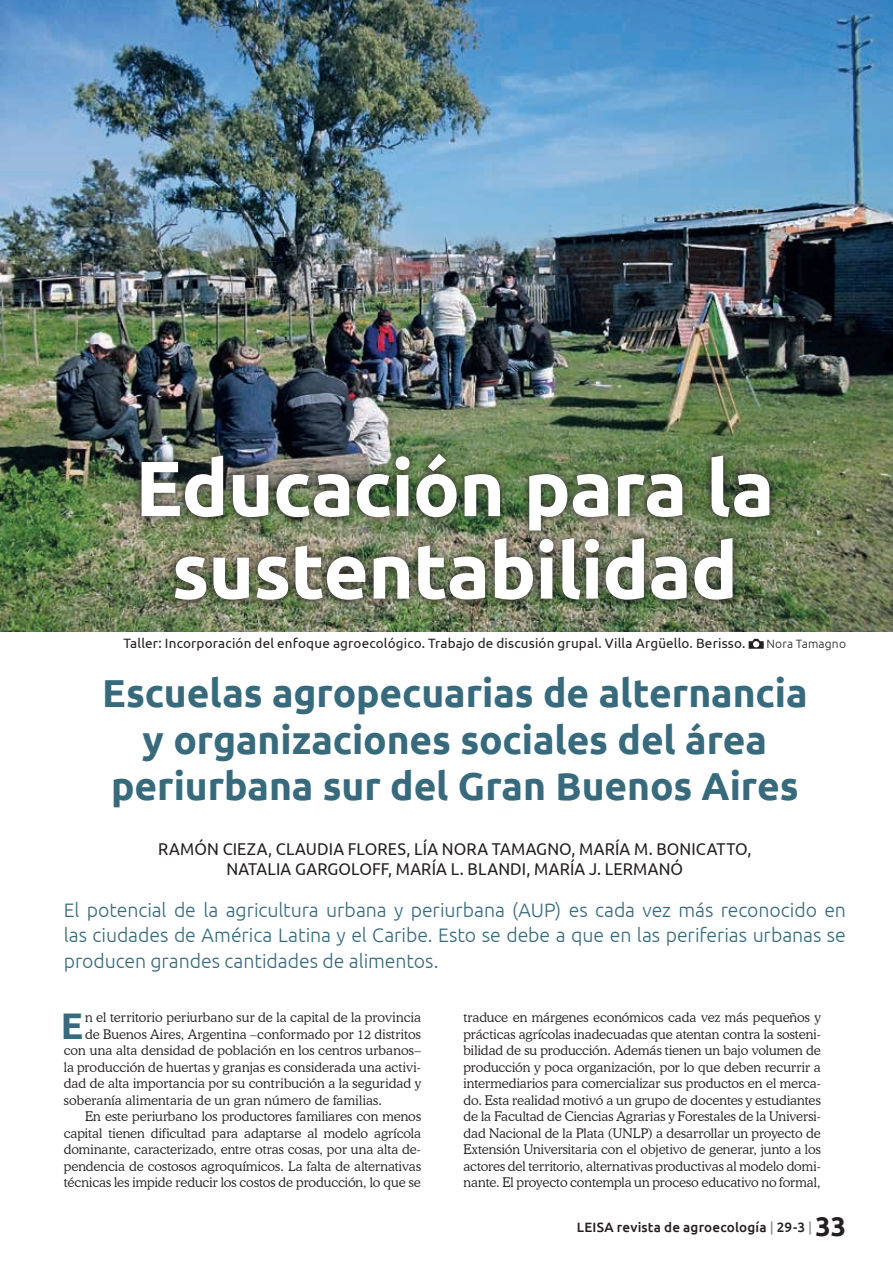
<style>
.page{position:relative;width:893px;height:1263px;background:#fff}
.page>*{position:absolute;margin:0;border:0;box-sizing:border-box;transform-origin:0 0}
.t1{font:700 78px/82.5px "Ubuntu";letter-spacing:-.01em;color:#fff;text-align:center}
.t2{font:700 39px/46.5px "Ubuntu";letter-spacing:-.005em;color:#366a7c;text-align:center}
.t3{font:700 37.05px "Ubuntu";color:#366a7c}
.t4{font:300 19.5px/25.5px "Ubuntu";letter-spacing:-.005em;color:#366a7c;text-align:justify}
.t5{font:17.1px "Ubuntu";letter-spacing:.015em;color:#231f20;scale:.95 1}
.t6{font:13.5px "Ubuntu";letter-spacing:.01em;color:#231f20}
.t7{font:500 13.5px "Ubuntu";letter-spacing:.015em;color:#231f20}
.t8{font:300 13.2px/16.5px "Cooper BT";letter-spacing:.005em;color:#231f20;text-align:justify}
.t9{font:300 12px "Ubuntu";letter-spacing:.015em;color:#231f20}
.s1{color:#939598}
.s2{font-weight:700;font-size:27px}
</style>
<div class="page">
<img style="left:0;top:0;width:893px;height:631px">
<img style="left:132px;top:446px;width:646px;height:163px">
<svg style="left:749px;top:639px;width:15px;height:10px"></svg>
<h1 class="t1" style="left:135px;top:446px;width:641px">Educación para la sustentabilidad</h1>
<p class="t6" style="left:123px;top:635px;width:623px">TALLER: INCORPORACIÓN DEL ENFOQUE AGROECOLÓGICO. TRABAJO DE DISCUSIÓN GRUPAL. VILLA ARGÜELLO. BERISSO.</p>
<p class="t9" style="left:766px;top:637px;width:81px">Nora Tamagno</p>
<h2 class="t2" style="left:102px;top:669px;width:707px">Escuelas agropecuarias de alternancia y organizaciones sociales del área periurbana sur del Gran Buenos Aires</h2>
<p class="t5" style="left:158px;top:839px;width:146px">RAMÓN CIEZA, CLAUDIA</p>
<p class="t5" style="left:348px;top:839px;width:21px">FLORES</p>
<p class="t5" style="left:406px;top:839px;width:63px">, LÍA NORA</p>
<p class="t5" style="left:492px;top:839px;width:23px">TAMAGNO</p>
<p class="t5" style="left:571px;top:839px;width:112px">, MARÍA M. BONICATTO</p>
<p class="t5" style="left:748px;top:839px;width:6px">,</p>
<p class="t5" style="left:226px;top:858px;width:23px">NATALIA</p>
<p class="t5" style="left:295px;top:858px;width:24px">GARGOLOFF</p>
<p class="t5" style="left:388px;top:858px;width:106px">, MARÍA L. BLANDI</p>
<p class="t5" style="left:526px;top:858px;width:105px">, MARÍA J. LERMAN</p>
<p class="t5" style="left:671px;top:858px;width:15px">Ó</p>
<h3 class="t4" style="left:64px;top:897px;width:784px">El potencial de la agricultura urbana y periurbana (AUP) es cada vez más reconocido en las ciudades de América Latina y el Caribe. Esto se debe a que en las periferias urbanas se producen grandes cantidades de alimentos.</h3>
<h3 class="t3" style="left:61px;top:1003px;width:24px">E</h3>
<p class="t8" style="left:85px;top:1009px;width:337px">n el territorio periurbano sur de la capital de la provincia</p>
<p class="t8" style="left:85px;top:1025px;width:337px">de Buenos Aires, Argentina –conformado por 12 distritos</p>
<p class="t8" style="left:64px;top:1042px;width:359px">con una alta densidad de población en los centros urbanos–</p>
<p class="t8" style="left:64px;top:1058px;width:359px">la producción de huertas y granjas es considerada una activi-</p>
<p class="t8" style="left:64px;top:1075px;width:359px">dad de alta importancia por su contribución a la seguridad y</p>
<p class="t8" style="left:64px;top:1091px;width:320px">soberanía alimentaria de un gran número de familias.</p>
<p class="t8" style="left:85px;top:1108px;width:337px">En este periurbano los productores familiares con menos</p>
<p class="t8" style="left:64px;top:1124px;width:359px">capital tienen dificultad para adaptarse al modelo agrícola</p>
<p class="t8" style="left:64px;top:1141px;width:359px">dominante, caracterizado, entre otras cosas, por una alta de-</p>
<p class="t8" style="left:64px;top:1157px;width:359px">pendencia de costosos agroquímicos. La falta de alternativas</p>
<p class="t8" style="left:64px;top:1174px;width:359px">técnicas les impide reducir los costos de producción, lo que se</p>
<p class="t8" style="left:463px;top:1009px;width:359px">traduce en márgenes económicos cada vez más pequeños y prácticas agrícolas inadecuadas que atentan contra la sosteni&shy;bilidad de su producción. Además tienen un bajo volumen de producción y poca organización, por lo que deben recurrir a intermediarios para comercializar sus productos en el merca&shy;do. Esta realidad motivó a un grupo de docentes y estudiantes de la Facultad de Ciencias Agrarias y Forestales de la Universi&shy;dad Nacional de la Plata (UNLP) a desarrollar un proyecto de Extensión Universitaria con el objetivo de generar, junto a los actores del territorio, alternativas productivas al modelo domi&shy;nante. El proyecto contempla un proceso educativo no formal,</p>
<p class="t7" style="left:577px;top:1218px;width:271px">leisa revista de agroecología <span class="s1">|</span> 29-3 <span class="s1">|</span> <span class="s2">33</span></p>
</div>
